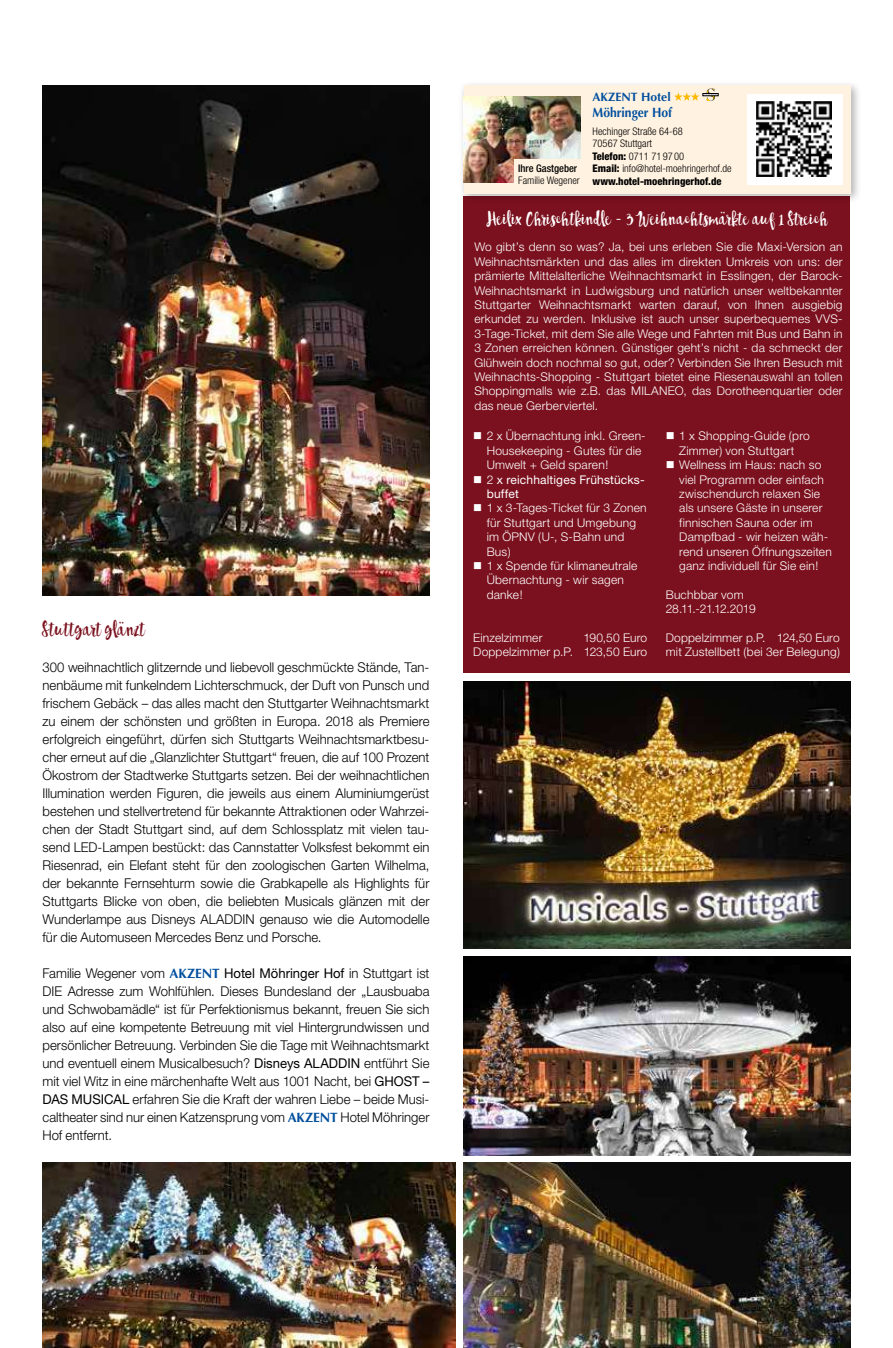
<style>
.page{position:relative;width:893px;height:1348px;background:#fff}
.page>*{position:absolute;margin:0;border:0;box-sizing:border-box;transform-origin:0 0}
.t1{font:21px "Pennellino";letter-spacing:.04em;color:#7b111e;scale:.88 1}
.t2{font:19.5px "Pennellino";letter-spacing:.04em;color:#fff;scale:.88 1}
.t3{font:300 13.5px/18px "Helvetica Neue";color:#000;text-align:justify}
.t4{font:700 13.5px "Optima";color:#004f9f;scale:.9 1}
.t5{font:700 12.15px "Optima";color:#004f9f}
.t6{font:300 12px/14.4px "Helvetica Neue";letter-spacing:.015em;color:#fff}
.t7{font:12px/14.4px "Helvetica Neue";letter-spacing:.015em;color:#fff}
.t8{font:300 condensed 10.5px/12.6px "Helvetica Neue";color:#000}
.t9{font:500 condensed 10.5px "Helvetica Neue";color:#000}
.s1{font-family:"Optima";font-weight:700;color:#004f9f}
.s2{font-weight:400}
.s3{font-weight:800}
.s4{font-weight:300}
</style>
<div class="page">
<img style="left:43px;top:85px;width:386px;height:510px">
<div style="left:463px;top:197px;width:387px;height:476px;background:#7b111e"></div>
<div style="left:459px;top:80px;width:403px;height:125px;background:#000;opacity:.3"></div>
<div style="left:464px;top:85px;width:387px;height:108px;background:#fff2e0"></div>
<img style="left:464px;top:97px;width:116px;height:85px">
<div style="left:515px;top:160px;width:76px;height:29px;background:#fff2e0"></div>
<div style="left:747px;top:94px;width:95px;height:90px;background:#fff"></div>
<img style="left:757px;top:102px;width:74px;height:74px">
<svg style="left:674px;top:89px;width:44px;height:12px"></svg>
<img style="left:463px;top:682px;width:387px;height:266px">
<img style="left:464px;top:956px;width:387px;height:199px">
<img style="left:464px;top:1163px;width:386px;height:185px">
<img style="left:43px;top:1163px;width:413px;height:185px">
<h1 class="t1" style="left:43px;top:616px;width:117px">Stuttgart glänzt</h1>
<p class="t3" style="left:43px;top:657px;width:388px">300 weihnachtlich glitzernde und liebevoll geschmückte Stände, Tan&shy;nenbäume mit funkelndem Lichterschmuck, der Duft von Punsch und frischem Gebäck – das alles macht den Stuttgarter Weihnachtsmarkt zu einem der schönsten und größten in Europa. 2018 als Premiere erfolgreich eingeführt, dürfen sich Stuttgarts Weihnachtsmarktbesu&shy;cher erneut auf die „Glanzlichter Stuttgart“ freuen, die auf 100 Prozent Ökostrom der Stadtwerke Stuttgarts setzen. Bei der weihnachtlichen Illumination werden Figuren, die jeweils aus einem Aluminiumgerüst bestehen und stellvertretend für bekannte Attraktionen oder Wahrzei&shy;chen der Stadt Stuttgart sind, auf dem Schlossplatz mit vielen tau&shy;send LED-Lampen bestückt: das Cannstatter Volksfest bekommt ein Riesenrad, ein Elefant steht für den zoologischen Garten Wilhelma, der bekannte Fernsehturm sowie die Grabkapelle als Highlights für Stuttgarts Blicke von oben, die beliebten Musicals glänzen mit der Wunderlampe aus Disneys ALADDIN genauso wie die Automodelle für die Automuseen Mercedes Benz und Porsche.</p>
<p class="t3" style="left:43px;top:963px;width:388px">Familie Wegener vom <span class="s1">AKZENT</span> <span class="s2">Hotel Möhringer Hof</span> in Stuttgart ist DIE Adresse zum Wohlfühlen. Dieses Bundesland der „Lausbuaba und Schwobamädle“ ist für Perfektionismus bekannt, freuen Sie sich also auf eine kompetente Betreuung mit viel Hintergrundwissen und persönlicher Betreuung. Verbinden Sie die Tage mit Weihnachtsmarkt und eventuell einem Musicalbesuch? <span class="s2">Disneys ALADDIN</span> entführt Sie mit viel Witz in eine märchenhafte Welt aus 1001 Nacht, bei <span class="s2">GHOST – DAS MUSICAL</span> erfahren Sie die Kraft der wahren Liebe – beide Musi&shy;caltheater sind nur einen Katzensprung vom <span class="s1">AKZENT</span> Hotel Möhringer Hof entfernt.</p>
<p class="t9" style="left:518px;top:162px;width:61px">Ihre Gastgeber</p>
<p class="t8" style="left:518px;top:174px;width:63px">Familie Wegener</p>
<p class="t5" style="left:593px;top:90px;width:80px">AKZENT Hotel</p>
<p class="t4" style="left:593px;top:105px;width:90px">Möhringer Hof</p>
<p class="t8" style="left:593px;top:125px;width:141px">Hechinger Straße 64-68<br>70567 Stuttgart<br><span class="s3">Telefon:</span> 0711 71 97 00<br><span class="s3">Email:</span> info@hotel-moehringerhof.de <span class="s3">www.hotel-moehringerhof.de</span></p>
<h2 class="t2" style="left:487px;top:207px;width:388px">Heilix Chrischtkindle - 3 Weihnachtsmärkte auf 1 Streich</h2>
<p class="t6" style="left:474px;top:240px;width:370px;text-align:justify">Wo gibt’s denn so was? Ja, bei uns erleben Sie die Maxi-Version an Weihnachtsmärkten und das alles im direkten Umkreis von uns: der prämierte Mittelalterliche Weihnachtsmarkt in Esslingen, der Barock-Weihnachtsmarkt in Ludwigsburg und natürlich unser weltbekannter Stuttgarter Weihnachtsmarkt warten darauf, von Ihnen ausgiebig erkundet zu werden. Inklusive ist auch unser superbequemes VVS-3-Tage-Ticket, mit dem Sie alle Wege und Fahrten mit Bus und Bahn in 3 Zonen erreichen können. Günstiger geht’s nicht - da schmeckt der Glühwein doch nochmal so gut, oder? Verbinden Sie Ihren Besuch mit Weihnachts-Shopping - Stuttgart bietet eine Riesenauswahl an tollen Shoppingmalls wie z.B. das MILANEO, das Dorotheenquartier oder das neue Gerberviertel.</p>
<p class="t6" style="left:487px;top:429px;width:160px;text-indent:-14px">■ 2 x Übernachtung inkl. Green-<br>Housekeeping - Gutes für die<br>Umwelt + Geld sparen!</p>
<p class="t7" style="left:487px;top:472px;width:159px;text-indent:-14px">■ <span class="s4">2</span> x reichhaltiges Frühstücks&shy;buffet</p>
<p class="t6" style="left:487px;top:501px;width:161px;text-indent:-14px">■ 1 x 3-Tages-Ticket für 3 Zonen für Stuttgart und Umgebung im ÖPNV (U-, S-Bahn und<br>Bus)</p>
<p class="t6" style="left:487px;top:558px;width:152px;text-indent:-14px">■ 1 x Spende für klimaneutrale<br>Übernachtung - wir sagen danke!</p>
<p class="t6" style="left:473px;top:630px;width:71px">Einzelzimmer</p>
<p class="t6" style="left:473px;top:630px;width:176px;text-align:right">190,50 Euro<br>Doppelzimmer p.P. 123,50 Euro</p>
<p class="t6" style="left:666px;top:429px;width:146px;text-align:center">■ 1 x Shopping-Guide (pro<br>Zimmer) von Stuttgart</p>
<p class="t6" style="left:679px;top:457px;width:154px;text-indent:-14px">■ Wellness im Haus: nach so viel Programm oder einfach zwischendurch relaxen Sie als unsere Gäste in unserer finnischen Sauna oder im<br>Dampfbad - wir heizen wäh&shy;rend unseren Öffnungszeiten ganz individuell für Sie ein!</p>
<p class="t6" style="left:666px;top:587px;width:91px">Buchbbar vom<br>28.11.-21.12.2019</p>
<p class="t6" style="left:666px;top:630px;width:176px">Doppelzimmer p.P. 124,50 Euro mit Zustellbett (bei 3er Belegung)</p>
</div>
